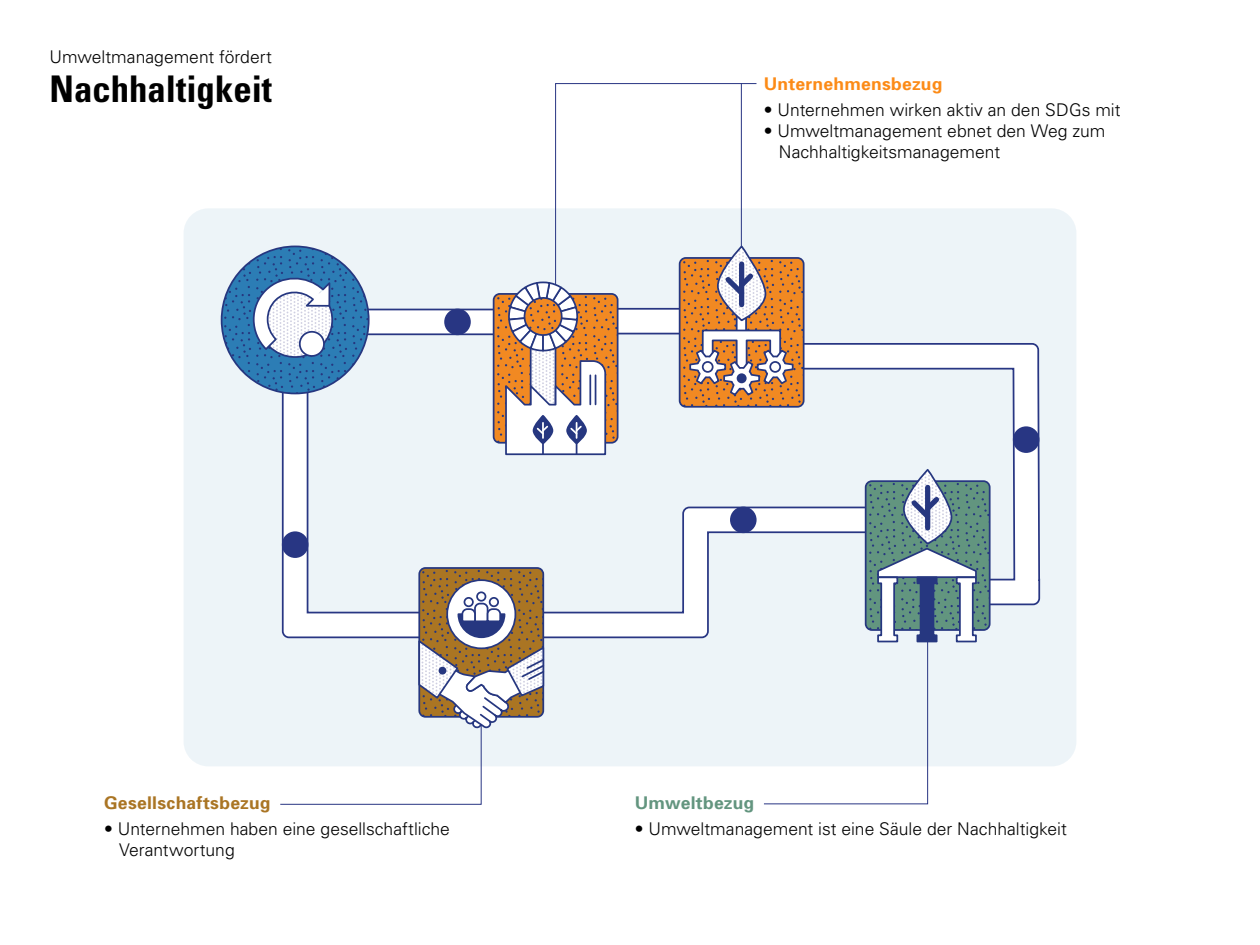
<style>
.page{position:relative;width:1260px;height:945px;background:#fff}
.page>*{position:absolute;margin:0;border:0;box-sizing:border-box;transform-origin:0 0}
.t1{font:700 condensed 36.75px "Univers";color:#000}
.t2{font:300 17.5px/21px "Univers";color:#000}
.t3{font:700 17.5px "Univers";letter-spacing:.015em;color:#aa7524}
.t4{font:700 17.5px "Univers";letter-spacing:.01em;color:#fc8b17}
.t5{font:700 17.5px "Univers";letter-spacing:.005em;color:#63957f}
</style>
<div class="page">
<div style="left:184px;top:208px;width:892px;height:558px;background:#edf4f8;border-radius:25px"></div>
<svg style="left:281px;top:281px;width:459px;height:358px"></svg>
<svg style="left:740px;top:343px;width:301px;height:263px"></svg>
<div style="left:283px;top:532px;width:25px;height:25px;background:#283683;border-radius:50%"></div>
<div style="left:282px;top:531px;width:26px;height:27px;border:2px solid #283683;border-radius:50%"></div>
<div style="left:445px;top:310px;width:25px;height:24px;background:#283683;border-radius:50%"></div>
<div style="left:444px;top:309px;width:27px;height:26px;border:2px solid #283683;border-radius:50%"></div>
<div style="left:1014px;top:427px;width:25px;height:25px;background:#283683;border-radius:50%"></div>
<div style="left:1013px;top:426px;width:26px;height:27px;border:2px solid #283683;border-radius:50%"></div>
<div style="left:731px;top:507px;width:25px;height:25px;background:#283683;border-radius:50%"></div>
<div style="left:730px;top:507px;width:27px;height:26px;border:2px solid #283683;border-radius:50%"></div>
<svg style="left:555px;top:83px;width:202px;height:246px"></svg>
<hr style="left:741px;top:83px;width:1px;height:225px;background:#283583">
<svg style="left:492px;top:282px;width:127px;height:173px"></svg>
<svg style="left:680px;top:258px;width:124px;height:149px;fill:#f18922"></svg>
<div style="left:679px;top:257px;width:126px;height:151px;border:2px solid #263780;border-radius:6px"></div>
<div style="left:737px;top:314px;width:9px;height:37px;background:#fff"></div>
<div style="left:736px;top:313px;width:11px;height:38px;border:2px solid #263780"></div>
<svg style="left:716px;top:246px;width:51px;height:76px"></svg>
<svg style="left:688px;top:329px;width:106px;height:68px"></svg>
<div style="left:702px;top:361px;width:12px;height:12px;border:2px solid #263780;border-radius:50%"></div>
<svg style="left:866px;top:481px;width:124px;height:149px"></svg>
<div style="left:865px;top:480px;width:126px;height:151px;border:2px solid #263780;border-radius:6px"></div>
<svg style="left:763px;top:470px;width:215px;height:335px"></svg>
<svg style="left:280px;top:566px;width:266px;height:239px"></svg>
<svg style="left:221px;top:246px;width:149px;height:148px"></svg>
<p class="t2" style="left:50px;top:47px;width:224px">Umweltmanagement fördert</p>
<h1 class="t1" style="left:50px;top:66px;width:224px">Nachhaltigkeit</h1>
<p class="t4" style="left:764px;top:73px;width:180px">Unternehmensbezug</p>
<p class="t2" style="left:764px;top:99px;width:358px">• Unternehmen wirken aktiv an den SDGs mit</p>
<p class="t2" style="left:779px;top:120px;width:328px;text-indent:-15px">• Umweltmanagement ebnet den Weg zum<br>Nachhaltigkeitsmanagement</p>
<p class="t3" style="left:104px;top:792px;width:168px">Gesellschaftsbezug</p>
<p class="t2" style="left:119px;top:818px;width:332px;text-indent:-15px">• Unternehmen haben eine gesellschaftliche<br>Verantwortung</p>
<p class="t5" style="left:635px;top:792px;width:121px">Umweltbezug</p>
<p class="t2" style="left:635px;top:818px;width:433px">• Umweltmanagement ist eine Säule der Nachhaltigkeit</p>
</div>
